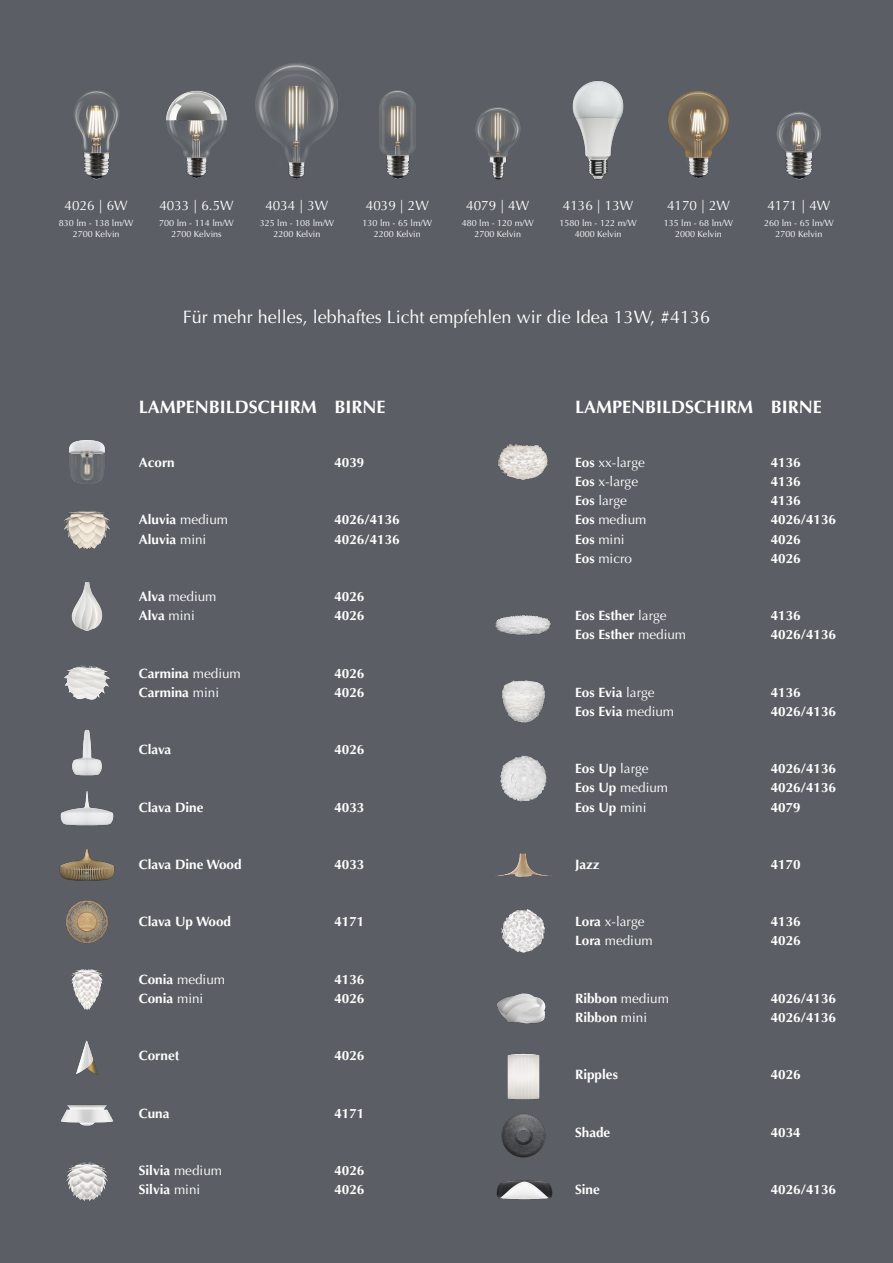
<style>
.page{position:relative;width:893px;height:1263px;background:#5b5f65}
.page>*{position:absolute;margin:0;border:0;box-sizing:border-box;transform-origin:0 0}
.t1{font:18px "Optima LT Std";color:#fff}
.t2{font:700 18px "Optima LT Std";color:#fff}
.t3{font:700 13.5px "Optima LT Std";color:#fff}
.t4{font:13.5px "Optima LT Std";color:#fff}
.t5{font:9px "Optima LT Std";color:#fff}
.s1{font-weight:400}
.s2{font-weight:700}
</style>
<div class="page">
<img style="left:74px;top:91px;width:45px;height:89px">
<img style="left:166px;top:90px;width:61px;height:89px">
<img style="left:668px;top:91px;width:61px;height:88px">
<img style="left:776px;top:112px;width:46px;height:68px">
<img style="left:255px;top:63px;width:80px;height:116px">
<img style="left:572px;top:81px;width:52px;height:99px">
<img style="left:475px;top:107px;width:46px;height:73px">
<img style="left:335px;top:90px;width:81px;height:90px">
<img style="left:69px;top:440px;width:36px;height:44px">
<img style="left:64px;top:511px;width:46px;height:38px">
<img style="left:64px;top:665px;width:46px;height:35px">
<img style="left:60px;top:791px;width:54px;height:35px">
<img style="left:59px;top:849px;width:56px;height:32px">
<img style="left:496px;top:1180px;width:57px;height:20px">
<img style="left:71px;top:582px;width:32px;height:49px">
<img style="left:72px;top:729px;width:30px;height:47px">
<img style="left:71px;top:969px;width:32px;height:41px">
<img style="left:76px;top:1040px;width:22px;height:35px">
<img style="left:61px;top:1105px;width:52px;height:21px">
<img style="left:66px;top:1162px;width:42px;height:39px">
<img style="left:498px;top:444px;width:50px;height:36px">
<img style="left:500px;top:755px;width:47px;height:47px">
<img style="left:502px;top:680px;width:43px;height:43px">
<img style="left:495px;top:615px;width:56px;height:20px">
<img style="left:495px;top:853px;width:56px;height:100px">
<img style="left:507px;top:1053px;width:33px;height:47px">
<img style="left:497px;top:993px;width:49px;height:31px">
<img style="left:501px;top:1114px;width:45px;height:44px">
<img style="left:66px;top:900px;width:42px;height:43px">
<p class="t4" style="left:65px;top:198px;width:65px">4026 | 6W</p>
<p class="t5" style="left:59px;top:218px;width:76px">830 lm - 138 lm/W</p>
<p class="t5" style="left:73px;top:229px;width:48px">2700 Kelvin</p>
<p class="t4" style="left:159px;top:198px;width:76px">4033 | 6.5W</p>
<p class="t5" style="left:159px;top:218px;width:76px">700 lm - 114 lm/W</p>
<p class="t5" style="left:171px;top:229px;width:52px">2700 Kelvins</p>
<p class="t4" style="left:265px;top:198px;width:65px">4034 | 3W</p>
<p class="t5" style="left:260px;top:218px;width:76px">325 lm - 108 lm/W</p>
<p class="t5" style="left:274px;top:229px;width:48px">2200 Kelvin</p>
<p class="t4" style="left:366px;top:198px;width:65px">4039 | 2W</p>
<p class="t5" style="left:363px;top:218px;width:71px">130 lm - 65 lm/W</p>
<p class="t5" style="left:374px;top:229px;width:48px">2200 Kelvin</p>
<p class="t4" style="left:466px;top:198px;width:65px">4079 | 4W</p>
<p class="t5" style="left:462px;top:218px;width:74px">480 lm - 120 m/W</p>
<p class="t5" style="left:474px;top:229px;width:48px">2700 Kelvin</p>
<p class="t4" style="left:563px;top:198px;width:72px">4136 | 13W</p>
<p class="t5" style="left:560px;top:218px;width:79px">1580 lm - 122 m/W</p>
<p class="t5" style="left:575px;top:229px;width:48px">4000 Kelvin</p>
<p class="t4" style="left:667px;top:198px;width:65px">4170 | 2W</p>
<p class="t5" style="left:664px;top:218px;width:71px">135 lm - 68 lm/W</p>
<p class="t5" style="left:675px;top:229px;width:48px">2000 Kelvin</p>
<p class="t1" style="left:183px;top:306px;width:529px">Für mehr helles, lebhaftes Licht empfehlen wir die Idea 13W, #4136</p>
<p class="t4" style="left:767px;top:198px;width:65px">4171 | 4W</p>
<p class="t5" style="left:764px;top:218px;width:71px">260 lm - 65 lm/W</p>
<p class="t5" style="left:775px;top:229px;width:48px">2700 Kelvin</p>
<p class="t2" style="left:139px;top:396px;width:180px">LAMPENBILDSCHIRM</p>
<p class="t2" style="left:334px;top:396px;width:52px">BIRNE</p>
<p class="t3" style="left:139px;top:455px;width:38px">Acorn</p>
<p class="t3" style="left:334px;top:455px;width:32px">4039</p>
<p class="t3" style="left:139px;top:512px;width:91px">Aluvia <span class="s1">medium</span></p>
<p class="t3" style="left:334px;top:512px;width:67px">4026/4136</p>
<p class="t3" style="left:139px;top:531px;width:69px">Aluvia <span class="s1">mini</span></p>
<p class="t3" style="left:334px;top:531px;width:67px">4026/4136</p>
<p class="t4" style="left:139px;top:589px;width:79px"><span class="s2">Alva</span> medium</p>
<p class="t3" style="left:334px;top:589px;width:32px">4026</p>
<p class="t3" style="left:139px;top:608px;width:57px">Alva <span class="s1">mini</span></p>
<p class="t3" style="left:334px;top:608px;width:32px">4026</p>
<p class="t3" style="left:139px;top:665px;width:104px">Carmina <span class="s1">medium</span></p>
<p class="t3" style="left:334px;top:665px;width:32px">4026</p>
<p class="t3" style="left:139px;top:684px;width:82px">Carmina <span class="s1">mini</span></p>
<p class="t3" style="left:334px;top:684px;width:32px">4026</p>
<p class="t3" style="left:139px;top:742px;width:34px">Clava</p>
<p class="t3" style="left:334px;top:742px;width:32px">4026</p>
<p class="t3" style="left:139px;top:799px;width:66px">Clava Dine</p>
<p class="t3" style="left:334px;top:799px;width:32px">4033</p>
<p class="t3" style="left:139px;top:856px;width:104px">Clava Dine Wood</p>
<p class="t3" style="left:334px;top:856px;width:32px">4033</p>
<p class="t3" style="left:139px;top:914px;width:94px">Clava Up Wood</p>
<p class="t3" style="left:334px;top:914px;width:32px">4171</p>
<p class="t4" style="left:139px;top:971px;width:88px"><span class="s2">Conia</span> medium</p>
<p class="t3" style="left:334px;top:971px;width:32px">4136</p>
<p class="t3" style="left:139px;top:990px;width:66px">Conia <span class="s1">mini</span></p>
<p class="t3" style="left:334px;top:990px;width:32px">4026</p>
<p class="t3" style="left:139px;top:1048px;width:42px">Cornet</p>
<p class="t3" style="left:334px;top:1048px;width:32px">4026</p>
<p class="t3" style="left:139px;top:1105px;width:32px">Cuna</p>
<p class="t3" style="left:334px;top:1105px;width:32px">4171</p>
<p class="t3" style="left:139px;top:1163px;width:85px">Silvia <span class="s1">medium</span></p>
<p class="t3" style="left:334px;top:1163px;width:32px">4026</p>
<p class="t3" style="left:139px;top:1182px;width:63px">Silvia <span class="s1">mini</span></p>
<p class="t3" style="left:334px;top:1182px;width:32px">4026</p>
<p class="t2" style="left:575px;top:396px;width:180px">LAMPENBILDSCHIRM</p>
<p class="t2" style="left:771px;top:396px;width:52px">BIRNE</p>
<p class="t4" style="left:575px;top:455px;width:71px"><span class="s2">Eos</span> xx-large</p>
<p class="t3" style="left:771px;top:455px;width:32px">4136</p>
<p class="t4" style="left:575px;top:474px;width:65px"><span class="s2">Eos</span> x-large</p>
<p class="t3" style="left:771px;top:474px;width:32px">4136</p>
<p class="t4" style="left:575px;top:493px;width:53px"><span class="s2">Eos</span> large</p>
<p class="t3" style="left:771px;top:493px;width:32px">4136</p>
<p class="t4" style="left:575px;top:512px;width:73px"><span class="s2">Eos</span> medium</p>
<p class="t3" style="left:771px;top:512px;width:67px">4026/4136</p>
<p class="t4" style="left:575px;top:531px;width:51px"><span class="s2">Eos</span> mini</p>
<p class="t3" style="left:771px;top:531px;width:32px">4026</p>
<p class="t4" style="left:575px;top:550px;width:59px"><span class="s2">Eos</span> micro</p>
<p class="t3" style="left:771px;top:550px;width:32px">4026</p>
<p class="t3" style="left:575px;top:608px;width:93px">Eos Esther <span class="s1">large</span></p>
<p class="t3" style="left:771px;top:608px;width:32px">4136</p>
<p class="t3" style="left:575px;top:627px;width:113px">Eos Esther <span class="s1">medium</span></p>
<p class="t3" style="left:771px;top:627px;width:67px">4026/4136</p>
<p class="t3" style="left:575px;top:684px;width:81px">Eos Evia <span class="s1">large</span></p>
<p class="t3" style="left:771px;top:684px;width:32px">4136</p>
<p class="t3" style="left:575px;top:703px;width:101px">Eos Evia <span class="s1">medium</span></p>
<p class="t3" style="left:771px;top:703px;width:67px">4026/4136</p>
<p class="t3" style="left:575px;top:761px;width:75px">Eos Up <span class="s1">large</span></p>
<p class="t3" style="left:771px;top:761px;width:67px">4026/4136</p>
<p class="t4" style="left:575px;top:780px;width:95px"><span class="s2">Eos Up</span> medium</p>
<p class="t3" style="left:771px;top:780px;width:67px">4026/4136</p>
<p class="t3" style="left:575px;top:799px;width:73px">Eos Up <span class="s1">mini</span></p>
<p class="t3" style="left:771px;top:799px;width:32px">4079</p>
<p class="t3" style="left:575px;top:856px;width:26px">Jazz</p>
<p class="t3" style="left:771px;top:856px;width:32px">4170</p>
<p class="t4" style="left:575px;top:914px;width:71px"><span class="s2">Lora</span> x-large</p>
<p class="t3" style="left:771px;top:914px;width:32px">4136</p>
<p class="t4" style="left:575px;top:933px;width:79px"><span class="s2">Lora</span> medium</p>
<p class="t3" style="left:771px;top:933px;width:32px">4026</p>
<p class="t3" style="left:575px;top:990px;width:95px">Ribbon <span class="s1">medium</span></p>
<p class="t3" style="left:771px;top:990px;width:67px">4026/4136</p>
<p class="t3" style="left:575px;top:1009px;width:74px">Ribbon <span class="s1">mini</span></p>
<p class="t3" style="left:771px;top:1009px;width:67px">4026/4136</p>
<p class="t3" style="left:575px;top:1067px;width:44px">Ripples</p>
<p class="t3" style="left:771px;top:1067px;width:32px">4026</p>
<p class="t3" style="left:575px;top:1124px;width:37px">Shade</p>
<p class="t3" style="left:771px;top:1124px;width:32px">4034</p>
<p class="t3" style="left:575px;top:1182px;width:26px">Sine</p>
<p class="t3" style="left:771px;top:1182px;width:67px">4026/4136</p>
</div>
